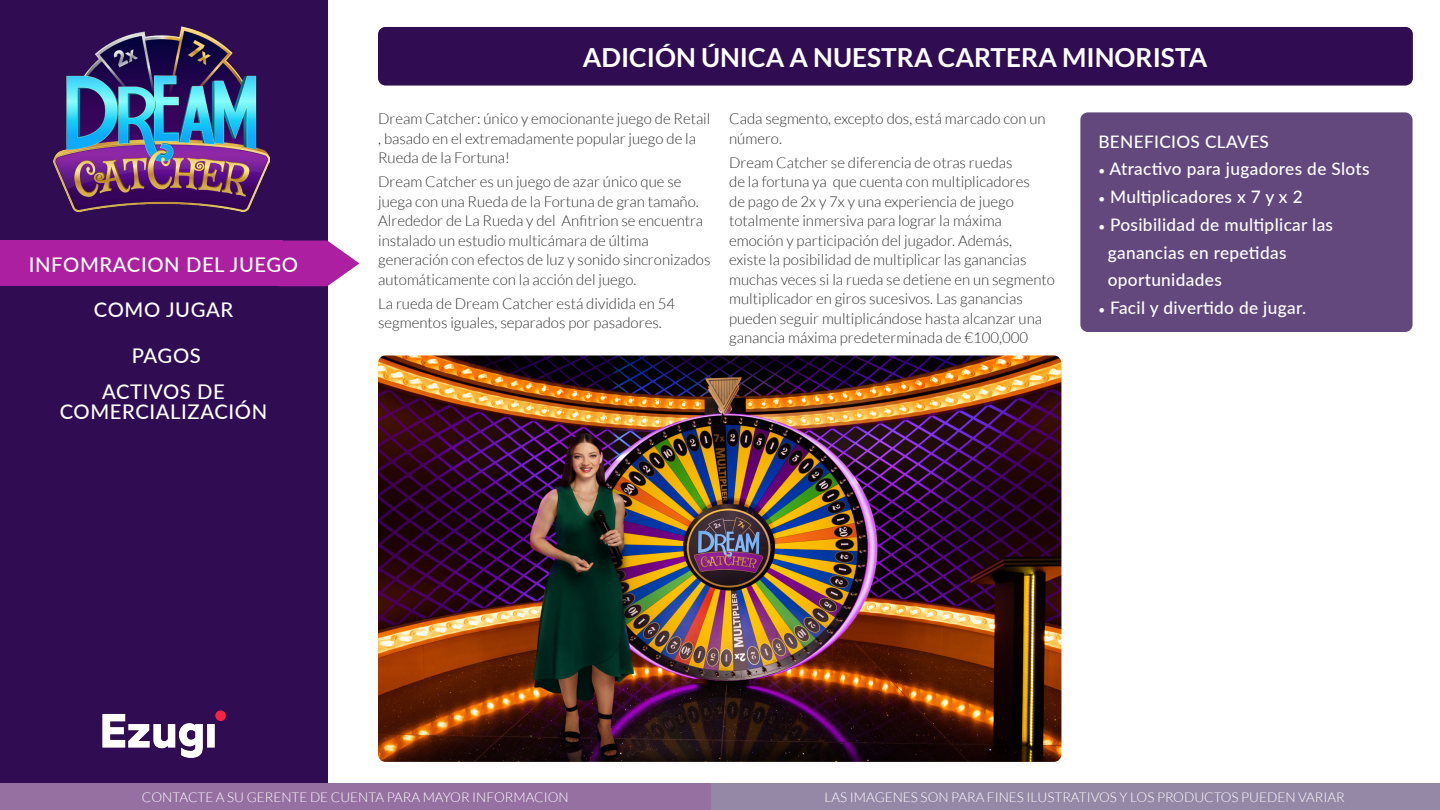
<style>
.page{position:relative;width:1440px;height:810px;background:#fff}
.page>*{position:absolute;margin:0;border:0;box-sizing:border-box;transform-origin:0 0}
.t1{font:700 26.25px "Lato";color:#fff}
.t2{font:500 20.25px/36px "Lato";letter-spacing:.03em;color:#fff;text-align:center}
.t3{font:500 17.25px/27.8px "Lato";letter-spacing:.02em;color:#fff}
.t4{font:300 15px/19.5px "Lato";color:#333}
.t5{font:300 13.5px "Lato";color:#fff}
.s1{font-family:"Minion Pro";font-weight:400}
</style>
<div class="page">
<div style="left:0;top:0;width:327px;height:783px;background:#300c53"></div>
<img style="left:378px;top:355px;width:683px;height:407px">
<div style="left:1080px;top:112px;width:333px;height:220px;background:#63487e;border-radius:8px"></div>
<div style="left:0;top:783px;width:1440px;height:27px;background:#9588a7"></div>
<div style="left:0;top:783px;width:711px;height:27px;background:#9570a1"></div>
<div style="left:378px;top:27px;width:1035px;height:58px;background:#300c53;border-radius:8px"></div>
<div style="left:0;top:241px;width:283px;height:45px;background:#ab1fa0"></div>
<svg style="left:283px;top:241px;width:76px;height:45px"></svg>
<img style="left:53px;top:27px;width:217px;height:184px">
<img style="left:102px;top:710px;width:124px;height:48px">
<h2 class="t2" style="left:29px;top:245px;width:271px">INFOMRACION DEL JUEGO</h2>
<h2 class="t2" style="left:94px;top:291px;width:141px">COMO JUGAR</h2>
<h2 class="t2" style="left:102px;top:337px;width:124px">PAGOS<br>ACTIVOS DE</h2>
<h2 class="t2" style="left:60px;top:392px;width:209px">COMERCIALIZACIÓN</h2>
<h1 class="t1" style="left:583px;top:42px;width:626px">ADICIÓN ÚNICA A NUESTRA CARTERA MINORISTA</h1>
<p class="t4" style="left:378px;top:109px;width:334px">Dream Catcher: único y emocionante juego de Retail , basado en el extremadamente popular juego de la<br>Rueda de la Fortuna!</p>
<p class="t4" style="left:378px;top:172px;width:334px">Dream Catcher es un juego de azar único que se juega con una Rueda de la Fortuna de gran tamaño.<br>Alrededor de La Rueda y del Anfitrion se encuentra instalado un estudio multicámara de última generación con efectos de luz y sonido sincronizados automáticamente con la acción del juego.</p>
<p class="t4" style="left:378px;top:294px;width:298px">La rueda de Dream Catcher está dividida en 54 segmentos iguales, separados por pasadores.</p>
<p class="t4" style="left:729px;top:109px;width:318px">Cada segmento, excepto dos, está marcado con un número.</p>
<p class="t4" style="left:729px;top:153px;width:327px">Dream Catcher se diferencia de otras ruedas<br>de la fortuna ya que cuenta con multiplicadores<br>de pago de 2x y 7x y una experiencia de juego totalmente inmersiva para lograr la máxima emoción y participación del jugador. Además,<br>existe la posibilidad de multiplicar las ganancias muchas veces si la rueda se detiene en un segmento multiplicador en giros sucesivos. Las ganancias pueden seguir multiplicándose hasta alcanzar una ganancia máxima predeterminada de €100,000</p>
<p class="t3" style="left:1098px;top:127px;width:172px">BENEFICIOS CLAVES</p>
<p class="t3" style="left:1098px;top:155px;width:273px"><span class="s1">•</span> Atractivo para jugadores de Slots</p>
<p class="t3" style="left:1098px;top:182px;width:206px"><span class="s1">•</span> Multiplicadores x 7 y x 2</p>
<p class="t3" style="left:1108px;top:210px;width:227px;text-indent:-9px"><span class="s1">•</span> Posibilidad de multiplicar las ganancias en repetidas oportunidades</p>
<p class="t3" style="left:1098px;top:293px;width:209px"><span class="s1">•</span> Facil y divertido de jugar.</p>
<p class="t5" style="left:142px;top:790px;width:428px">CONTACTE A SU GERENTE DE CUENTA PARA MAYOR INFORMACION</p>
<p class="t5" style="left:825px;top:790px;width:522px">LAS IMAGENES SON PARA FINES ILUSTRATIVOS Y LOS PRODUCTOS PUEDEN VARIAR</p>
</div>
